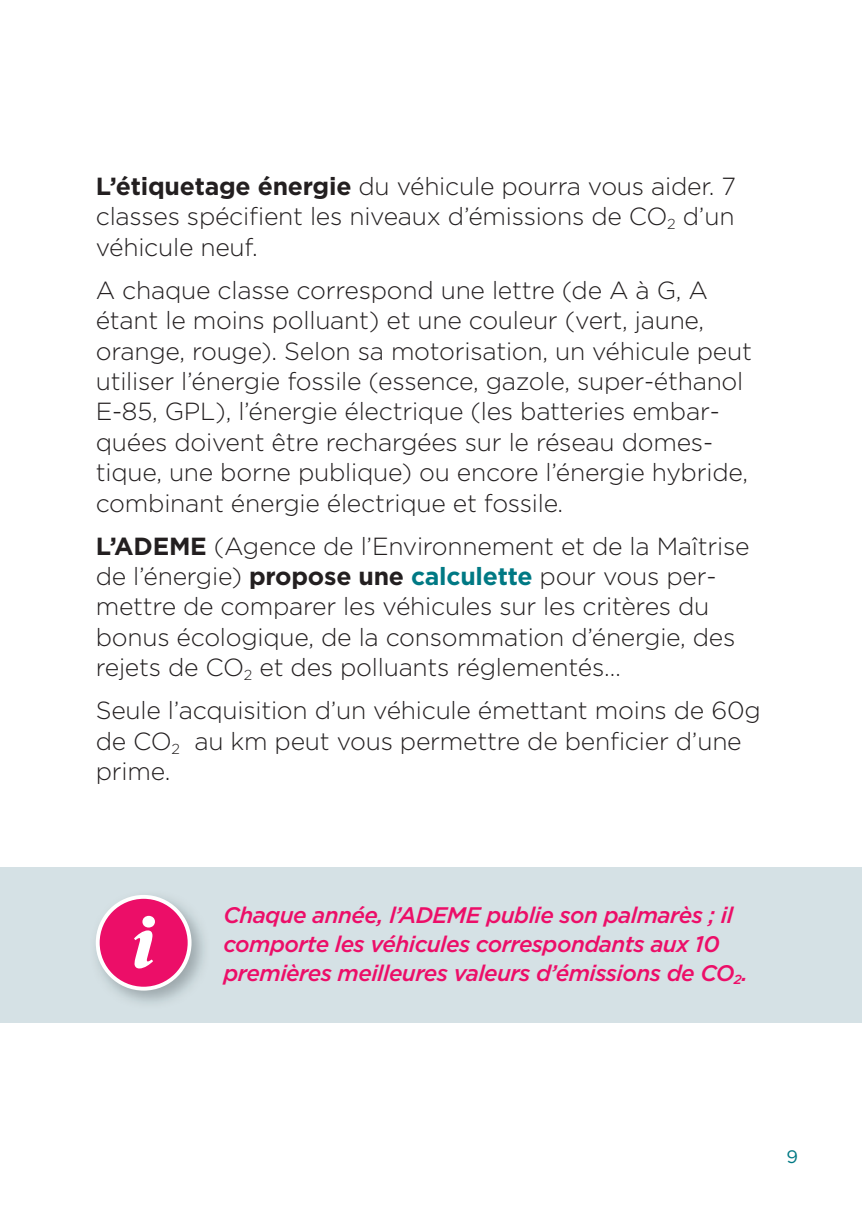
<style>
.page{position:relative;width:862px;height:1212px;background:#fff}
.page>*{position:absolute;margin:0;border:0;box-sizing:border-box;transform-origin:0 0}
.t1{font:300 24.75px/30.4px "Gotham";letter-spacing:-.01em;color:#231f20}
.t2{font:italic 500 22.5px/29.2px "Gotham";letter-spacing:-.025em;color:#ec0e68}
.t3{font:18px "Gotham";color:#007984}
.s1{font-weight:700}
.s2{font-weight:700;color:#007984}
</style>
<div class="page">
<div style="left:0;top:867px;width:861px;height:156px;background:#d5e1e5"></div>
<img style="left:115px;top:915px;width:89px;height:88px">
<svg style="left:96px;top:895px;width:95px;height:95px"></svg>
<hr style="left:0;top:0;width:1px;height:1212px;background:#ec0e68">
<p class="t1" style="left:96px;top:170px;width:641px;text-align:justify"><span class="s1">L’étiquetage énergie</span> du véhicule pourra vous aider. 7 classes spécifient les niveaux d’émissions de CO<sub>2</sub> d’un véhicule neuf.</p>
<p class="t1" style="left:96px;top:274px;width:657px">A chaque classe correspond une lettre (de A à G, A étant le moins polluant) et une couleur (vert, jaune, orange, rouge). Selon sa motorisation, un véhicule peut utiliser l’énergie fossile (essence, gazole, super-éthanol E-85, GPL), l’énergie électrique (les batteries embar&shy;quées doivent être rechargées sur le réseau domes&shy;tique, une borne publique) ou encore l’énergie hybride, combinant énergie électrique et fossile.</p>
<p class="t1" style="left:96px;top:530px;width:655px"><span class="s1">L’ADEME</span> (Agence de l’Environnement et de la Maîtrise de l’énergie) <span class="s1">propose une</span> <span class="s2">calculette</span> pour vous per&shy;mettre de comparer les véhicules sur les critères du bonus écologique, de la consommation d’énergie, des rejets de CO<sub>2</sub> et des polluants réglementés…</p>
<p class="t1" style="left:96px;top:695px;width:666px">Seule l’acquisition d’un véhicule émettant moins de 60g de CO<sub>2</sub> au km peut vous permettre de benficier d’une prime.</p>
<p class="t2" style="left:223px;top:899px;width:526px">Chaque année, l’ADEME publie son palmarès ; il comporte les véhicules correspondants aux 10 premières meilleures valeurs d’émissions de CO<sub>2</sub>.</p>
<p class="t3" style="left:785px;top:1145px;width:13px">9</p>
</div>
